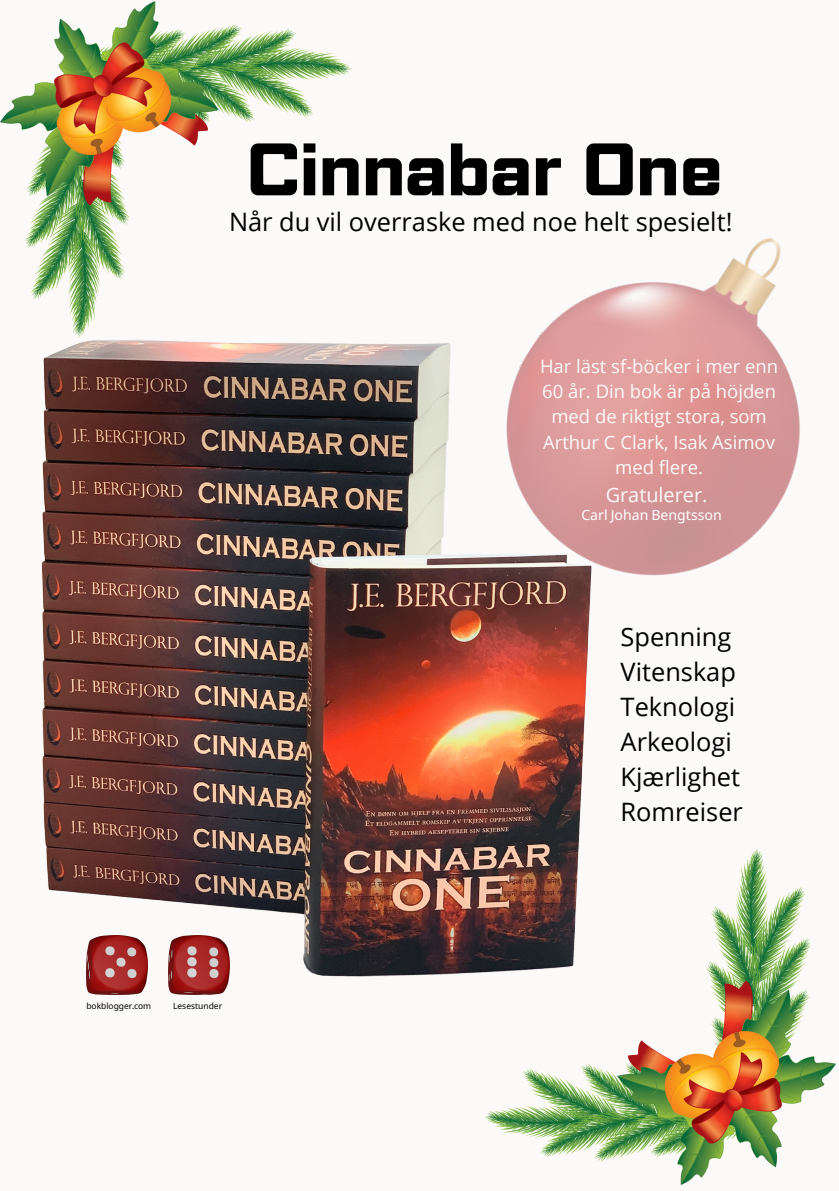
<style>
.page{position:relative;width:839px;height:1191px;background:#fff}
.page>*{position:absolute;margin:0;border:0;box-sizing:border-box;transform-origin:0 0}
.t1{font:700 66.6px "Pattanakarn";color:#000}
.t2{font:25.4px "Open Sans";color:#000}
.t3{font:19.8px "Open Sans";color:#fbfaf9}
.t4{font:18.4px/25.4px "Open Sans";color:#fbfaf9;text-align:center}
.t5{font:14px "Noto Sans";color:#fff}
.t6{font:8.4px "Noto Sans";color:#000}
.s1{font-family:"Ariana"}
</style>
<div class="page">
<div style="left:0;top:0;width:838px;height:1191px;background:#fbfaf9"></div>
<img style="left:41px;top:340px;width:548px;height:637px">
<img style="left:0;top:2px;width:351px;height:336px">
<img style="left:484px;top:849px;width:351px;height:336px">
<img style="left:86px;top:935px;width:62px;height:60px">
<img style="left:168px;top:935px;width:61px;height:60px">
<img style="left:451px;top:237px;width:349px;height:394px">
<p class="t1" style="left:247px;top:133px;width:477px">Cinnabar One</p>
<p class="t2" style="left:229px;top:204px;width:505px">Når du vil overraske med noe helt spesielt!</p>
<p class="t4" style="left:540px;top:353px;width:240px">Har läst sf-böcker i mer enn<br>60 år. Din bok är på höjden med de riktigt stora, som<br>Arthur C Clark, Isak Asimov med flere.</p>
<p class="t3" style="left:605px;top:480px;width:103px">Gratulerer.</p>
<p class="t5" style="left:581px;top:505px;width:142px">Carl Johan Bengtsson</p>
<p class="t2" style="left:620px;top:619px;width:112px">Spenning</p>
<p class="t2" style="left:620px;top:654px;width:117px">Vitenskap</p>
<p class="t2" style="left:620px;top:689px;width:116px">Teknologi</p>
<p class="t2" style="left:620px;top:724px;width:113px">Arkeologi</p>
<p class="t2" style="left:620px;top:759px;width:121px">Kjærlighet</p>
<p class="t2" style="left:620px;top:793px;width:124px">Romreiser</p>
<p class="t6" style="left:86px;top:1000px;width:66px">bokblogger<span class="s1">.</span>com</p>
<p class="t6" style="left:173px;top:1000px;width:51px">Lesestunder</p>
</div>
